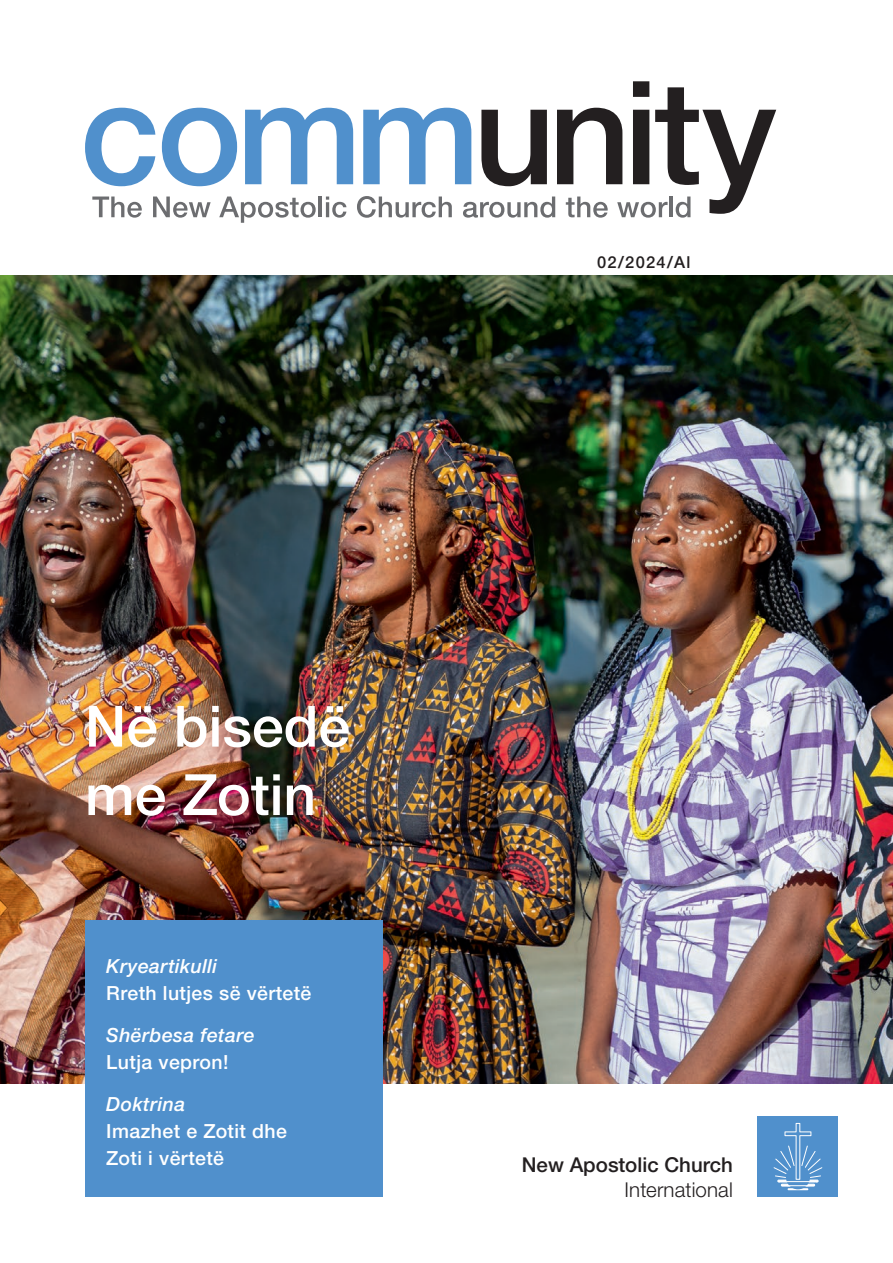
<style>
.page{position:relative;width:893px;height:1263px;background:#fff}
.page>*{position:absolute;margin:0;border:0;box-sizing:border-box;transform-origin:0 0}
.t1{font:500 57px/68.4px "Helvetica Neue LTW1 G";color:#fff}
.t2{font:500 20.55px "Helvetica Neue LTW1 G";color:#231f20}
.t3{font:300 20.55px "Helvetica Neue LTW1 G";letter-spacing:.005em;color:#231f20}
.t4{font:500 19.5px/27px "Helvetica Neue LTW1 G";letter-spacing:.02em;color:#fff}
.t5{font:italic 500 19.5px "Helvetica Neue LTW1 G";letter-spacing:.02em;color:#fff}
.t6{font:500 16.5px "Helvetica Neue LTW1 G";letter-spacing:.08em;color:#231f20}
</style>
<div class="page">
<svg style="left:85px;top:81px;width:691px;height:142px"></svg>
<div style="left:757px;top:1116px;width:81px;height:81px;background:#5090cc"></div>
<svg style="left:773px;top:1122px;width:50px;height:68px"></svg>
<img style="left:0;top:275px;width:893px;height:808px">
<div style="left:85px;top:921px;width:298px;height:276px;background:#5090cc"></div>
<p class="t6" style="left:597px;top:252px;width:95px">02/2024/Al</p>
<h1 class="t1" style="left:85px;top:692px;width:267px">Në bisedë me Zotin</h1>
<p class="t5" style="left:106px;top:954px;width:112px">Kryeartikulli</p>
<p class="t4" style="left:106px;top:979px;width:207px">Rreth lutjes së vërtetë</p>
<p class="t5" style="left:106px;top:1023px;width:150px">Shërbesa fetare</p>
<p class="t4" style="left:106px;top:1048px;width:124px">Lutja vepron!</p>
<p class="t5" style="left:106px;top:1092px;width:80px">Doktrina</p>
<p class="t4" style="left:106px;top:1117px;width:182px">Imazhet e Zotit dhe<br>Zoti i vërtetë</p>
<p class="t2" style="left:522px;top:1153px;width:213px">New Apostolic Church</p>
<p class="t3" style="left:624px;top:1177px;width:110px">International</p>
</div>
